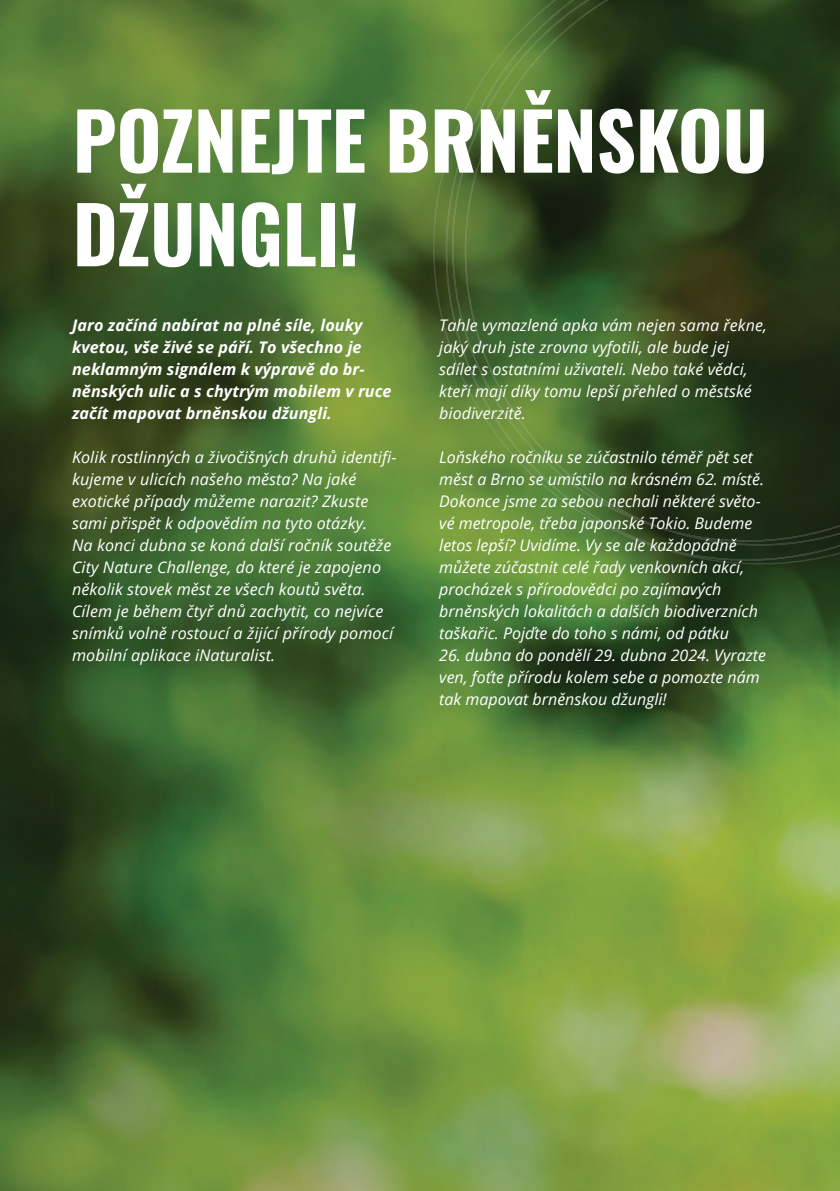
<style>
.page{position:relative;width:840px;height:1191px;background:#fff}
.page>*{position:absolute;margin:0;border:0;box-sizing:border-box;transform-origin:0 0}
.t1{font:700 78px/93.6px "Oswald";letter-spacing:-.005em;color:#fff}
.t2{font:italic 16px/22px "Open Sans";letter-spacing:.005em;color:#fff}
.t3{font:italic 700 16px/22px "Open Sans";letter-spacing:.005em;color:#fff}
</style>
<div class="page">
<img style="left:0;top:0;width:839px;height:1191px">
<svg style="left:433px;top:0;width:406px;height:602px;background:#3a5425"></svg>
<h1 class="t1" style="left:73px;top:99px;width:696px">POZNEJTE BRNĚNSKOU<br>DŽUNGLI!</h1>
<p class="t3" style="left:72px;top:314px;width:321px">Jaro začíná nabírat na plné síle, louky kvetou, vše živé se páří. To všechno je neklamným signálem k výpravě do br&shy;něnských ulic a s chytrým mobilem v ruce začít mapovat brněnskou džungli.</p>
<p class="t2" style="left:72px;top:446px;width:325px">Kolik rostlinných a živočišných druhů identifi&shy;kujeme v ulicích našeho města? Na jaké exotické případy můžeme narazit? Zkuste sami přispět k odpovědím na tyto otázky.<br>Na konci dubna se koná další ročník soutěže City Nature Challenge, do které je zapojeno několik stovek měst ze všech koutů světa.<br>Cílem je během čtyř dnů zachytit, co nejvíce snímků volně rostoucí a žijící přírody pomocí mobilní aplikace iNaturalist.</p>
<p class="t2" style="left:439px;top:314px;width:329px">Tahle vymazlená apka vám nejen sama řekne, jaký druh jste zrovna vyfotili, ale bude jej sdílet s ostatními uživateli. Nebo také vědci, kteří mají díky tomu lepší přehled o městské biodiverzitě.</p>
<p class="t2" style="left:439px;top:446px;width:326px">Loňského ročníku se zúčastnilo téměř pět set měst a Brno se umístilo na krásném 62. místě.<br>Dokonce jsme za sebou nechali některé světo&shy;vé metropole, třeba japonské Tokio. Budeme letos lepší? Uvidíme. Vy se ale každopádně můžete zúčastnit celé řady venkovních akcí, procházek s přírodovědci po zajímavých brněnských lokalitách a dalších biodiverzních taškařic. Pojďte do toho s námi, od pátku</p>
<p class="t2" style="left:439px;top:644px;width:328px">26. dubna do pondělí 29. dubna 2024. Vyrazte ven, foťte přírodu kolem sebe a pomozte nám tak mapovat brněnskou džungli!</p>
</div>
